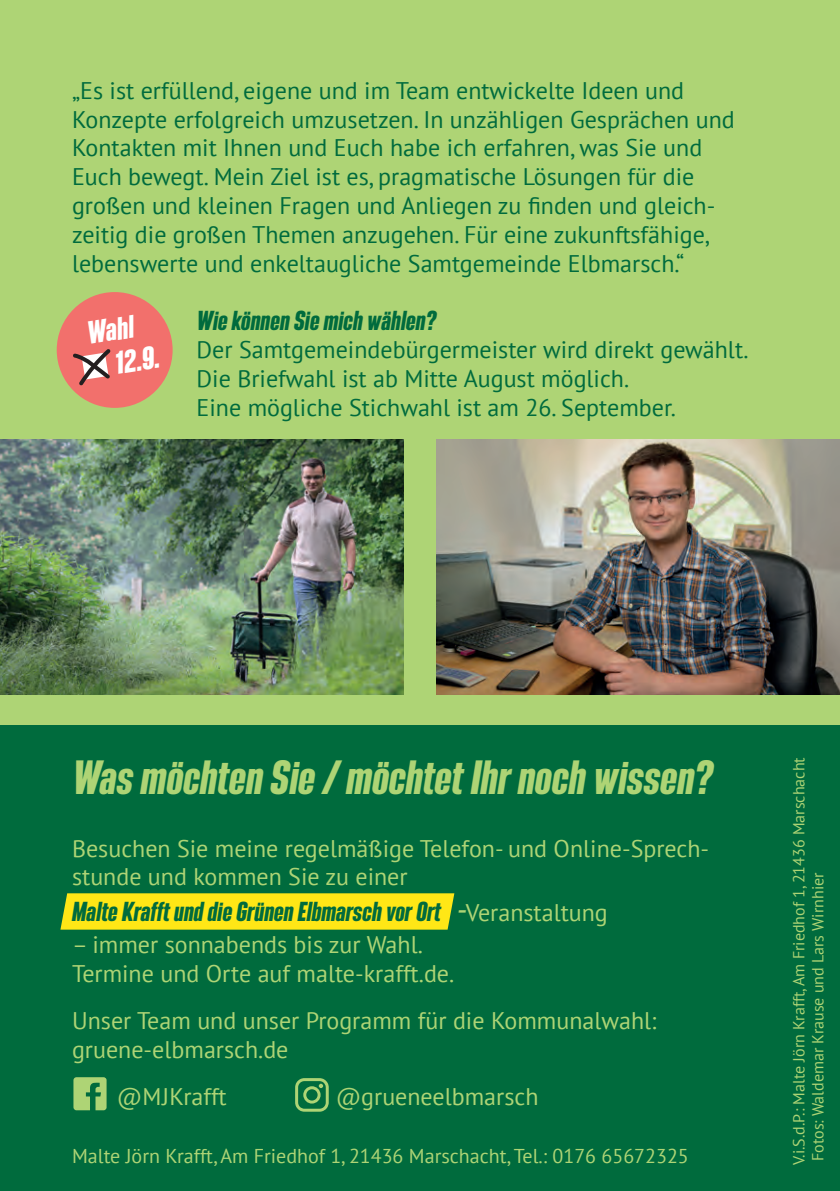
<style>
.page{position:relative;width:840px;height:1191px;background:#fff}
.page>*{position:absolute;margin:0;border:0;box-sizing:border-box;transform-origin:0 0}
.t1{font:italic 700 42px "Bereit";color:#aed475}
.t2{font:italic 700 28px/33.6px "Bereit";color:#fff}
.t3{font:24px/28.8px "PT Sans";color:#006b3d}
.t4{font:24px/28.8px "PT Sans";color:#aed475}
.t5{font:italic 700 24px "Bereit";color:#006b3d}
.t6{font:20px "PT Sans";color:#aed475}
.t7{font:16px/19.2px "PT Sans";color:#aed475}
.s1{color:#aed475}
.s2{font-family:"PT Sans";font-weight:400;font-style:normal;color:#aed475}
</style>
<div class="page">
<div style="left:0;top:0;width:839px;height:726px;background:#aed475"></div>
<img style="left:0;top:439px;width:404px;height:255px">
<img style="left:436px;top:439px;width:403px;height:255px">
<div style="left:0;top:726px;width:839px;height:465px;background:#006b3d"></div>
<div style="left:60px;top:893px;width:394px;height:36px;background:#ffe716"></div>
<svg style="left:73px;top:1077px;width:33px;height:33px"></svg>
<svg style="left:295px;top:1078px;width:33px;height:33px"></svg>
<div style="left:57px;top:292px;width:115px;height:116px;background:#f2706c;border-radius:50%"></div>
<svg style="left:70px;top:349px;width:41px;height:40px"></svg>
<p class="t3" style="left:72px;top:75px;width:664px">„Es ist erfüllend, eigene und im Team entwickelte Ideen und Konzepte erfolgreich umzusetzen. In unzähligen Gesprächen und Kontakten mit Ihnen und Euch habe ich erfahren, was Sie und Euch bewegt. Mein Ziel ist es, pragmatische Lösungen für die großen und kleinen Fragen und Anliegen zu finden und gleich&shy;zeitig die großen Themen anzugehen. Für eine zukunftsfähige, lebenswerte und enkeltaugliche Samtgemeinde Elbmarsch.“</p>
<p class="t2" style="left:108px;top:313px;width:46px;text-indent:-23px;rotate:-9deg">Wahl<br>12.9.</p>
<p class="t5" style="left:196px;top:306px;width:241px">Wie können Sie mich wählen?</p>
<p class="t3" style="left:196px;top:335px;width:553px">Der Samtgemeindebürgermeister wird direkt gewählt.<br>Die Briefwahl ist ab Mitte August möglich.<br>Eine mögliche Stichwahl ist am 26. September.</p>
<h1 class="t1" style="left:72px;top:752px;width:641px">Was möchten Sie / möchtet Ihr noch wissen?</h1>
<p class="t4" style="left:72px;top:834px;width:638px;line-height:28px">Besuchen Sie meine regelmäßige Telefon- und Online-Sprech&shy;stunde und kommen Sie zu einer</p>
<p class="t5" style="left:72px;top:897px;width:537px">Malte Krafft und die Grünen Elbmarsch vor Ort <span class="s1">–</span><span class="s2">Veranstaltung</span></p>
<p class="t4" style="left:72px;top:930px;width:383px">– immer sonnabends bis zur Wahl.<br>Termine und Orte auf malte-krafft.de.</p>
<p class="t4" style="left:72px;top:1005px;width:585px">Unser Team und unser Programm für die Kommunalwahl: gruene-elbmarsch.de</p>
<p class="t4" style="left:117px;top:1081px;width:111px">@MJKrafft</p>
<p class="t4" style="left:335px;top:1081px;width:204px">@grueneelbmarsch</p>
<p class="t6" style="left:72px;top:1142px;width:618px">Malte Jörn Krafft, Am Friedhof 1, 21436 Marschacht, Tel.: 0176 65672325</p>
<p class="t7" style="left:788px;top:1165px;width:409px;rotate:-90deg">V.i.S.d.P.: Malte Jörn Krafft, Am Friedhof 1, 21436 Marschacht<br>Fotos: Waldemar Krause und Lars Wirnhier</p>
</div>
